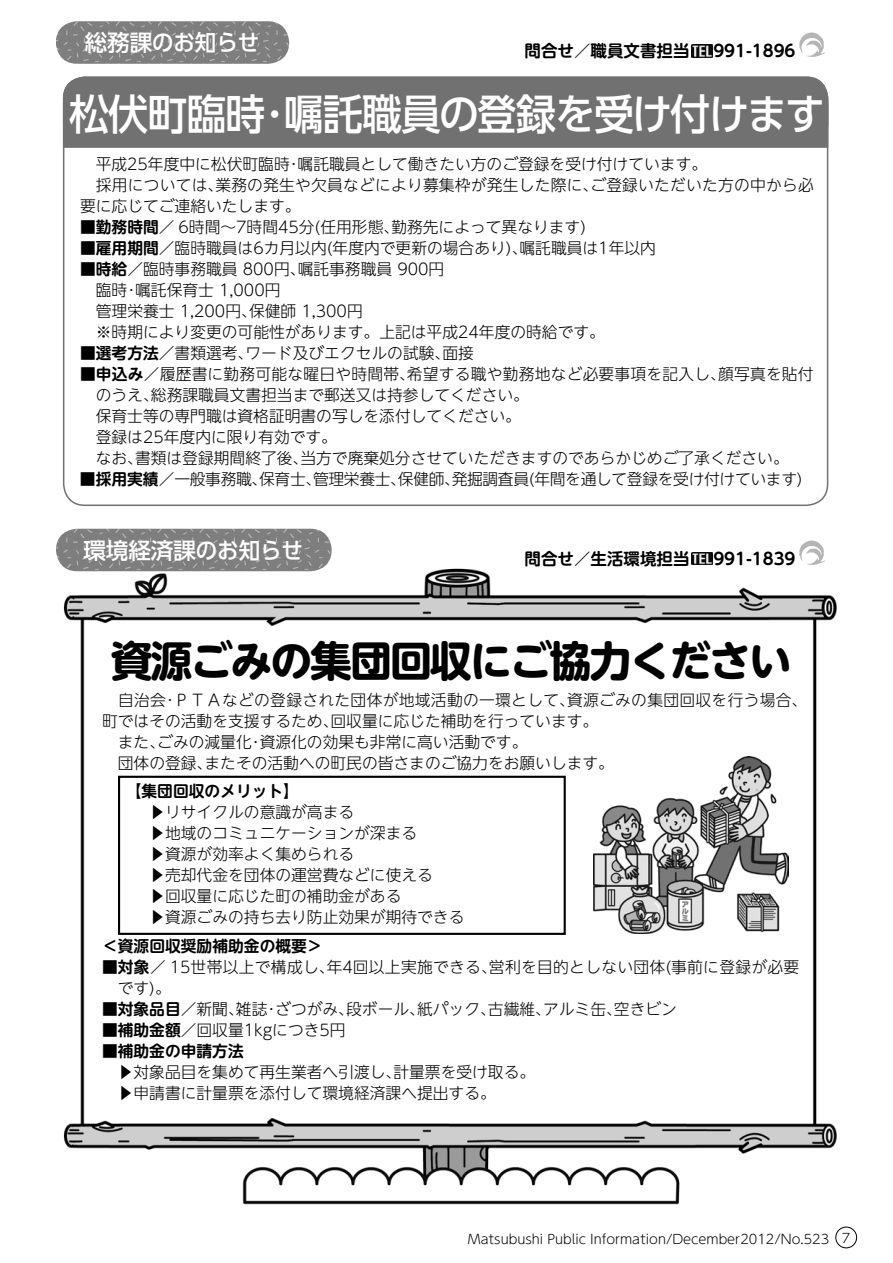
<style>
.page{position:relative;width:893px;height:1263px;background:#fff}
.page>*{position:absolute;margin:0;border:0;box-sizing:border-box;transform-origin:0 0}
.t1{font:500 42px "UD Shin Go Pro";letter-spacing:-.02em;color:#fff;scale:.95 1}
.t2{font:700 42px "UD Shin M Go Pro";letter-spacing:-.05em;color:#000}
.t3{font:500 22.5px "UD Shin Go Pro";color:#fff}
.t4{font:700 16.5px "UD Shin M Go Pro De";color:#000}
.t5{font:300 15.75px/21px "UD Shin Go NT Pro";color:#000}
.t6{font:300 15.75px/21px "UD Shin Go NT Pro";letter-spacing:.02em;color:#000}
.t7{font:300 15.75px "UD Shin Go NT Pro";letter-spacing:-.02em;color:#000}
.t8{font:700 15.75px "UD Shin M Go Pro De";color:#000}
.t9{font:300 12.9px "UD Shin M Go Pro";color:#000}
.s1{font-family:"UD Shin M Go Pro"}
.s2{font-family:"UD Shin M Go Pro De";font-weight:700}
</style>
<div class="page">
<img style="left:63px;top:900px;width:791px;height:334px">
<img style="left:63px;top:552px;width:774px;height:348px">
<div style="left:836px;top:1227px;width:21px;height:21px;border:1px solid #000;border-radius:50%"></div>
<img style="left:593px;top:756px;width:195px;height:177px">
<img style="left:56px;top:21px;width:233px;height:43px">
<img style="left:56px;top:529px;width:276px;height:42px">
<img style="left:799px;top:32px;width:26px;height:25px">
<img style="left:798px;top:540px;width:29px;height:25px">
<img style="left:692px;top:45px;width:20px;height:12px">
<img style="left:692px;top:552px;width:20px;height:13px">
<div style="left:64px;top:77px;width:764px;height:67px;background:#727172;border-radius:21px"></div>
<div style="left:63px;top:77px;width:765px;height:68px;border:2px solid #727172;border-radius:21px"></div>
<div style="left:63px;top:102px;width:765px;height:46px;background:#727172;border:2px solid #727172"></div>
<div style="left:118px;top:776px;width:448px;height:159px;border:2px solid #000"></div>
<h2 class="t3" style="left:85px;top:24px;width:176px">総務課のお知らせ</h2>
<p class="t4" style="left:525px;top:38px;width:166px">問合せ／職員文書担当</p>
<p class="t4" style="left:713px;top:38px;width:84px">991-1896</p>
<h1 class="t1" style="left:69px;top:80px;width:797px">松伏町臨時･嘱託職員の登録を受け付けます</h1>
<p class="t5" style="left:96px;top:153px;width:613px">平成<span class="s1">25</span>年度中に松伏町臨時･嘱託職員として働きたい方のご登録を受け付けています。</p>
<p class="t5" style="left:96px;top:174px;width:719px">採用については､業務の発生や欠員などにより募集枠が発生した際に､ご登録いただいた方の中から必</p>
<p class="t5" style="left:80px;top:195px;width:222px">要に応じてご連絡いたします。</p>
<p class="t5" style="left:80px;top:216px;width:508px"><span class="s2">■勤務時間</span>／ <span class="s1">6</span>時間～<span class="s1">7</span>時間<span class="s1">45</span>分<span class="s1">(</span>任用形態､勤務先によって異なります<span class="s1">)</span></p>
<p class="t5" style="left:80px;top:237px;width:577px"><span class="s2">■雇用期間</span>／臨時職員は<span class="s1">6</span>カ月以内<span class="s1">(</span>年度内で更新の場合あり<span class="s1">)</span>､嘱託職員は<span class="s1">1</span>年以内</p>
<p class="t5" style="left:96px;top:258px;width:511px;text-indent:-16px"><span class="s2">■時給</span>／臨時事務職員 <span class="s1">800</span>円､嘱託事務職員 <span class="s1">900</span>円<br>臨時･嘱託保育士 <span class="s1">1,000</span>円<br>管理栄養士 <span class="s1">1,200</span>円､保健師 <span class="s1">1,300</span>円<br><span class="s1">※</span>時期により変更の可能性があります。上記は平成<span class="s1">24</span>年度の時給です。</p>
<p class="t5" style="left:80px;top:342px;width:395px"><span class="s2">■選考方法</span>／書類選考､ワード及びエクセルの試験､面接</p>
<p class="t5" style="left:96px;top:363px;width:719px;text-indent:-16px"><span class="s2">■申込み</span>／履歴書に勤務可能な曜日や時間帯､希望する職や勤務地など必要事項を記入し､顔写真を貼付のうえ､総務課職員文書担当まで郵送又は持参してください。<br>保育士等の専門職は資格証明書の写しを添付してください。<br>登録は<span class="s1">25</span>年度内に限り有効です。<br>なお､書類は登録期間終了後､当方で廃棄処分させていただきますのであらかじめご了承ください。</p>
<p class="t7" style="left:80px;top:467px;width:724px"><span class="s2">■採用実績</span>／一般事務職､保育士､管理栄養士､保健師､発掘調査員<span class="s1">(</span>年間を通して登録を受け付けています<span class="s1">)</span></p>
<h2 class="t3" style="left:83px;top:532px;width:221px">環境経済課のお知らせ</h2>
<p class="t4" style="left:525px;top:545px;width:166px">問合せ／生活環境担当</p>
<p class="t4" style="left:713px;top:545px;width:84px">991-1839</p>
<h1 class="t2" style="left:111px;top:626px;width:682px">資源ごみの集団回収にご協力ください</h1>
<p class="t6" style="left:118px;top:688px;width:683px">自治会･<span class="s1">ＰＴＡ</span>などの登録された団体が地域活動の一環として､資源ごみの集団回収を行う場合､</p>
<p class="t5" style="left:102px;top:709px;width:498px">町ではその活動を支援するため､回収量に応じた補助を行っています。</p>
<p class="t5" style="left:118px;top:730px;width:411px">また､ごみの減量化･資源化の効果も非常に高い活動です。</p>
<p class="t5" style="left:118px;top:751px;width:498px">団体の登録､またその活動への町民の皆さまのご協力をお願いします。</p>
<p class="t8" style="left:102px;top:778px;width:198px">　　【集団回収のメリット】</p>
<p class="t5" style="left:149px;top:801px;width:317px">▶リサイクルの意識が高まる<br>▶地域のコミュニケーションが深まる<br>▶資源が効率よく集められる<br>▶売却代金を団体の運営費などに使える<br>▶回収量に応じた町の補助金がある<br>▶資源ごみの持ち去り防止効果が期待できる</p>
<p class="t8" style="left:102px;top:933px;width:222px">＜資源回収奨励補助金の概要＞</p>
<p class="t6" style="left:118px;top:955px;width:683px;text-indent:-16px"><span class="s2">■対象</span>／ <span class="s1">15</span>世帯以上で構成し､年<span class="s1">4</span>回以上実施できる､営利を目的としない団体<span class="s1">(</span>事前に登録が必要です<span class="s1">)</span>。</p>
<p class="t5" style="left:102px;top:997px;width:576px"><span class="s2">■対象品目</span>／新聞､雑誌･ざつがみ､段ボール､紙パック､古繊維､アルミ缶､空きビン</p>
<p class="t5" style="left:102px;top:1018px;width:245px"><span class="s2">■補助金額</span>／回収量<span class="s1">1kg</span>につき<span class="s1">5</span>円</p>
<p class="t8" style="left:102px;top:1038px;width:143px">■補助金の申請方法</p>
<p class="t5" style="left:118px;top:1060px;width:419px">▶対象品目を集めて再生業者へ引渡し､計量票を受け取る。▶申請書に計量票を添付して環境経済課へ提出する。</p>
<p class="t9" style="left:468px;top:1229px;width:384px">Matsubushi Public Information/December2012/No.523 7</p>
</div>
